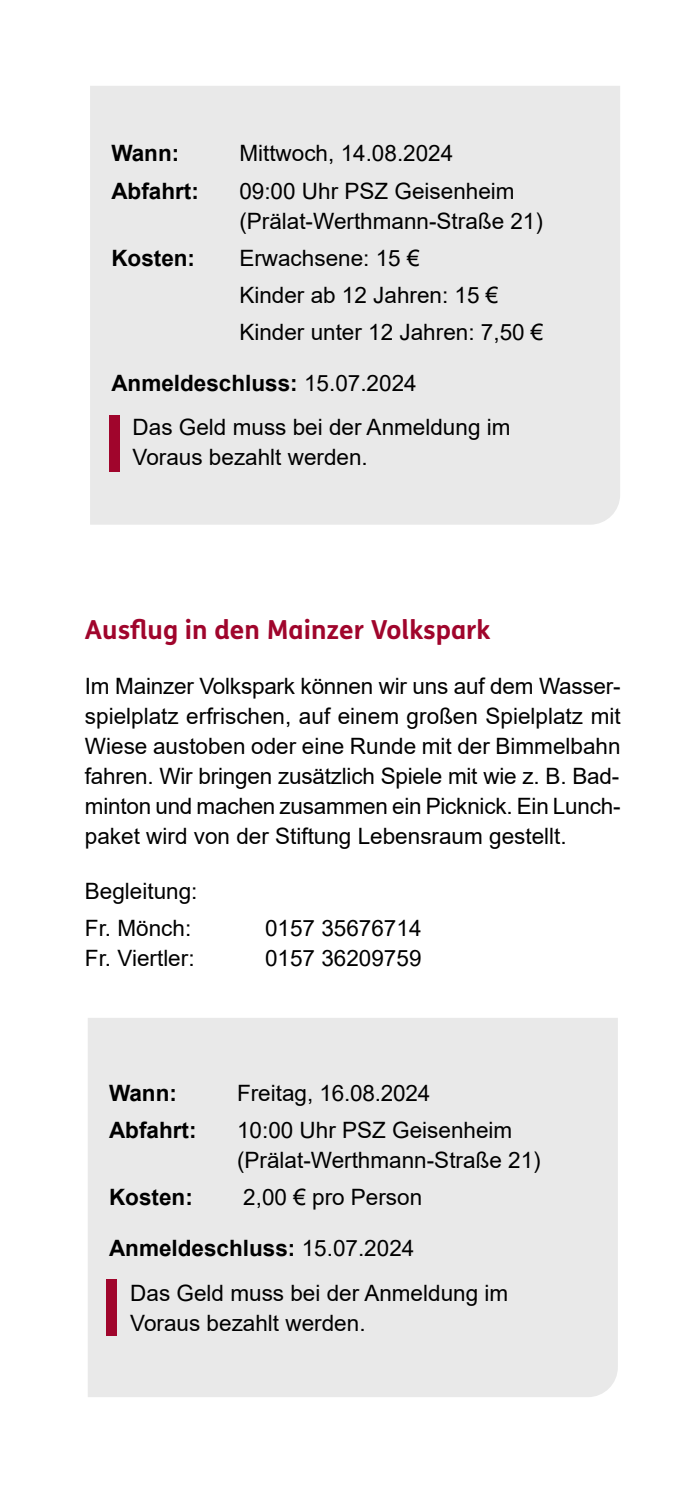
<style>
.page{position:relative;width:695px;height:1489px;background:#fff}
.page>*{position:absolute;margin:0;border:0;box-sizing:border-box;transform-origin:0 0}
.t1{font:700 26.25px "FS Me";color:#a0052c}
.t2{font:22.5px/30px "Arial";color:#000}
.t3{font:700 22.5px "Arial";color:#000}
.s1{font-weight:700}
</style>
<div class="page">
<div style="left:88px;top:1018px;width:529px;height:378px;background:#e9e9e9"></div>
<div style="left:106px;top:1278px;width:10px;height:57px;background:#a0052c"></div>
<div style="left:90px;top:86px;width:530px;height:438px;background:#e9e9e9"></div>
<div style="left:109px;top:415px;width:11px;height:57px;background:#a0052c"></div>
<p class="t3" style="left:111px;top:138px;width:69px">Wann:</p>
<p class="t2" style="left:239px;top:138px;width:215px">Mittwoch, 14.08.2024</p>
<p class="t3" style="left:111px;top:175px;width:89px">Abfahrt:</p>
<p class="t2" style="left:239px;top:175px;width:305px">09:00 Uhr PSZ Geisenheim (Prälat-Werthmann-Straße 21)</p>
<p class="t3" style="left:111px;top:242px;width:85px">Kosten:</p>
<p class="t2" style="left:239px;top:239px;width:305px;line-height:37px">Erwachsene: 15 €<br>Kinder ab 12 Jahren: 15 €<br>Kinder unter 12 Jahren: 7,50 €</p>
<p class="t2" style="left:133px;top:361px;width:379px;line-height:44.2px;text-indent:-21px"><span class="s1">Anmeldeschluss:</span> 15.07.2024<br>Das Geld muss bei der Anmeldung im</p>
<p class="t2" style="left:133px;top:442px;width:237px">Voraus bezahlt werden.</p>
<p class="t1" style="left:85px;top:609px;width:407px">Ausflug in den Mainzer Volkspark</p>
<p class="t2" style="left:85px;top:671px;width:537px;text-align:justify">Im Mainzer Volkspark können wir uns auf dem Wasser&shy;spielplatz erfrischen, auf einem großen Spielplatz mit Wiese austoben oder eine Runde mit der Bimmelbahn fahren. Wir bringen zusätzlich Spiele mit wie z. B. Bad&shy;minton und machen zusammen ein Picknick. Ein Lunch&shy;paket wird von der Stiftung Lebensraum gestellt.</p>
<p class="t2" style="left:85px;top:872px;width:114px;line-height:37px">Begleitung:<br>Fr. Mönch:</p>
<p class="t2" style="left:265px;top:912px;width:158px">0157 35676714</p>
<p class="t2" style="left:85px;top:942px;width:111px">Fr. Viertler:</p>
<p class="t2" style="left:265px;top:942px;width:158px">0157 36209759</p>
<p class="t3" style="left:109px;top:1076px;width:69px">Wann:</p>
<p class="t2" style="left:237px;top:1077px;width:195px">Freitag, 16.08.2024</p>
<p class="t3" style="left:109px;top:1114px;width:89px">Abfahrt:</p>
<p class="t2" style="left:237px;top:1114px;width:305px">10:00 Uhr PSZ Geisenheim (Prälat-Werthmann-Straße 21)</p>
<p class="t3" style="left:109px;top:1181px;width:85px">Kosten:</p>
<p class="t2" style="left:243px;top:1181px;width:180px">2,00 € pro Person</p>
<p class="t2" style="left:130px;top:1225px;width:379px;line-height:44.2px;text-indent:-21px"><span class="s1">Anmeldeschluss:</span> 15.07.2024<br>Das Geld muss bei der Anmeldung im</p>
<p class="t2" style="left:130px;top:1307px;width:237px">Voraus bezahlt werden.</p>
</div>
